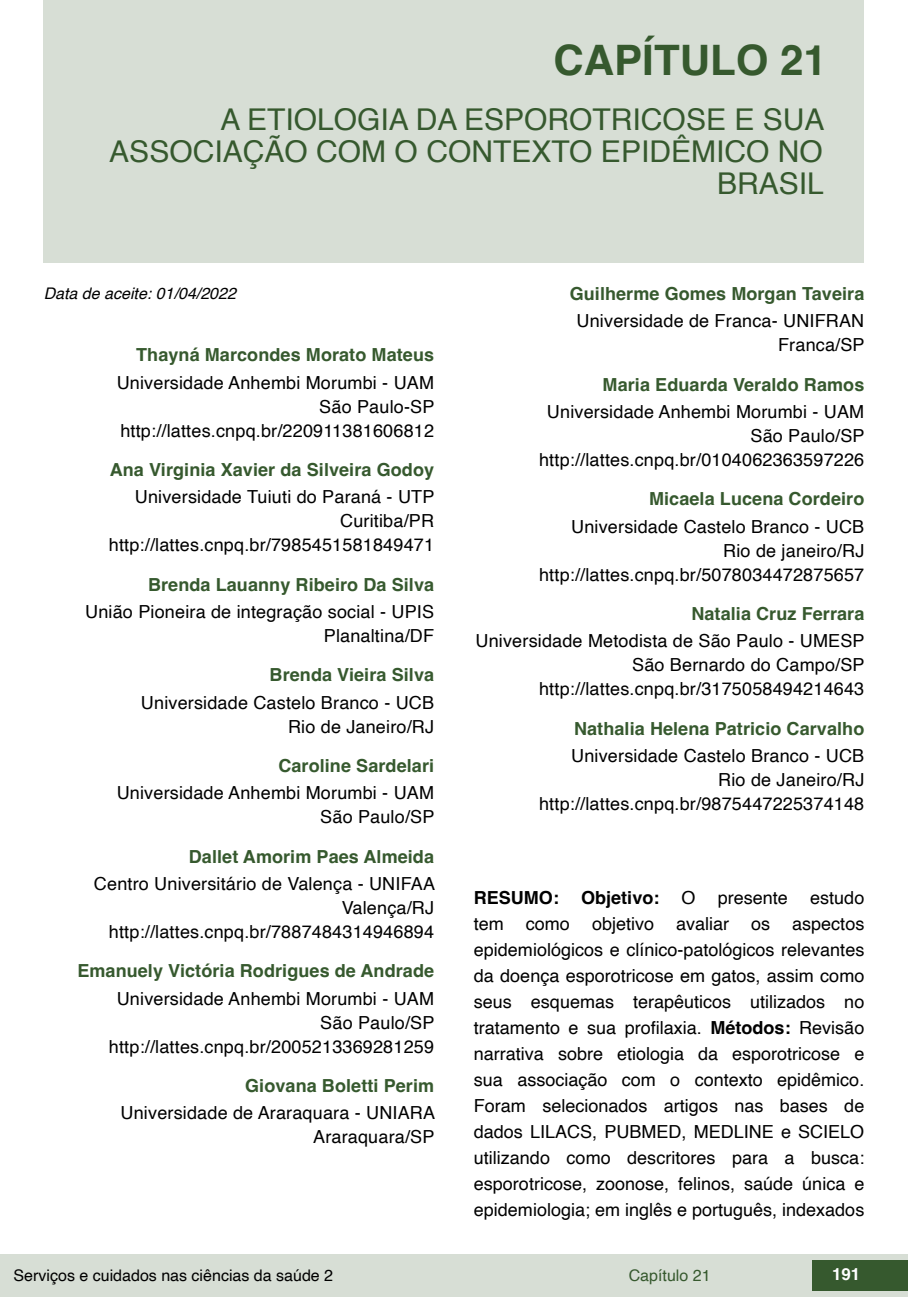
<style>
.page{position:relative;width:908px;height:1304px;background:#fff}
.page>*{position:absolute;margin:0;border:0;box-sizing:border-box;transform-origin:0 0}
.t1{font:700 42px "Helvetica";color:#36592e}
.t2{font:30px/32px "Helvetica";color:#36592e;text-align:right}
.t3{font:18px/24px "Helvetica";letter-spacing:.01em;color:#000;text-align:right}
.t4{font:700 18px "Helvetica";letter-spacing:.005em;color:#36592e}
.t5{font:700 16.8px "Helvetica";color:#fff}
.t6{font:16px "Helvetica";color:#000}
.t7{font:italic 16px "Helvetica";color:#000}
.t8{font:16px "Helvetica";color:#36592e}
.s1{font-weight:700}
</style>
<div class="page">
<div style="left:0;top:1254px;width:906px;height:43px;background:#d7ded5"></div>
<div style="left:812px;top:1261px;width:95px;height:30px;background:#36592e"></div>
<div style="left:44px;top:0;width:819px;height:263px;background:#d7ded5"></div>
<h1 class="t1" style="left:553px;top:35px;width:275px">CAPÍTULO 21</h1>
<h2 class="t2" style="left:109px;top:104px;width:716px">A ETIOLOGIA DA ESPOROTRICOSE E SUA<br>ASSOCIAÇÃO COM O CONTEXTO EPIDÊMICO NO<br>BRASIL</h2>
<p class="t7" style="left:44px;top:280px;width:194px">Data de aceite: 01/04/2022</p>
<p class="t4" style="left:136px;top:344px;width:299px">Thayná Marcondes Morato Mateus</p>
<p class="t3" style="left:117px;top:371px;width:319px">Universidade Anhembi Morumbi - UAM<br>São Paulo-SP http://lattes.cnpq.br/220911381606812</p>
<p class="t4" style="left:110px;top:459px;width:326px">Ana Virginia Xavier da Silveira Godoy</p>
<p class="t3" style="left:109px;top:486px;width:327px">Universidade Tuiuti do Paraná - UTP<br>Curitiba/PR http://lattes.cnpq.br/7985451581849471</p>
<p class="t4" style="left:148px;top:573px;width:287px">Brenda Lauanny Ribeiro Da Silva</p>
<p class="t3" style="left:85px;top:600px;width:350px">União Pioneira de integração social - UPIS<br>Planaltina/DF</p>
<p class="t4" style="left:269px;top:664px;width:166px">Brenda Vieira Silva</p>
<p class="t3" style="left:141px;top:691px;width:294px">Universidade Castelo Branco - UCB<br>Rio de Janeiro/RJ</p>
<p class="t4" style="left:278px;top:755px;width:157px">Caroline Sardelari</p>
<p class="t3" style="left:117px;top:782px;width:319px">Universidade Anhembi Morumbi - UAM<br>São Paulo/SP</p>
<p class="t4" style="left:189px;top:845px;width:246px">Dallet Amorim Paes Almeida</p>
<p class="t3" style="left:94px;top:872px;width:342px">Centro Universitário de Valença - UNIFAA<br>Valença/RJ http://lattes.cnpq.br/7887484314946894</p>
<p class="t4" style="left:77px;top:960px;width:358px">Emanuely Victória Rodrigues de Andrade</p>
<p class="t3" style="left:109px;top:987px;width:327px">Universidade Anhembi Morumbi - UAM<br>São Paulo/SP http://lattes.cnpq.br/2005213369281259</p>
<p class="t4" style="left:245px;top:1075px;width:190px">Giovana Boletti Perim</p>
<p class="t3" style="left:120px;top:1102px;width:316px">Universidade de Araraquara - UNIARA<br>Araraquara/SP</p>
<p class="t4" style="left:569px;top:283px;width:296px">Guilherme Gomes Morgan Taveira</p>
<p class="t3" style="left:576px;top:310px;width:289px">Universidade de Franca- UNIFRAN<br>Franca/SP</p>
<p class="t4" style="left:602px;top:373px;width:263px">Maria Eduarda Veraldo Ramos</p>
<p class="t3" style="left:539px;top:400px;width:327px">Universidade Anhembi Morumbi - UAM<br>São Paulo/SP http://lattes.cnpq.br/0104062363597226</p>
<p class="t4" style="left:648px;top:488px;width:217px">Micaela Lucena Cordeiro</p>
<p class="t3" style="left:539px;top:515px;width:326px">Universidade Castelo Branco - UCB<br>Rio de janeiro/RJ http://lattes.cnpq.br/5078034472875657</p>
<p class="t4" style="left:691px;top:603px;width:174px">Natalia Cruz Ferrara</p>
<p class="t3" style="left:475px;top:630px;width:390px">Universidade Metodista de São Paulo - UMESP<br>São Bernardo do Campo/SP http://lattes.cnpq.br/3175058494214643</p>
<p class="t4" style="left:574px;top:717px;width:291px">Nathalia Helena Patricio Carvalho</p>
<p class="t3" style="left:539px;top:744px;width:326px">Universidade Castelo Branco - UCB<br>Rio de Janeiro/RJ http://lattes.cnpq.br/9875447225374148</p>
<p class="t3" style="left:473px;top:885px;width:392px;line-height:26px;text-align:justify"><span class="s1">RESUMO: Objetivo:</span> O presente estudo tem como objetivo avaliar os aspectos epidemiológicos e clínico-patológicos relevantes da doença esporotricose em gatos, assim como seus esquemas terapêuticos utilizados no tratamento e sua profilaxia. <span class="s1">Métodos:</span> Revisão narrativa sobre etiologia da esporotricose e sua associação com o contexto epidêmico.<br>Foram selecionados artigos nas bases de dados LILACS, PUBMED, MEDLINE e SCIELO utilizando como descritores para a busca: esporotricose, zoonose, felinos, saúde única e epidemiologia; em inglês e português, indexados</p>
<p class="t6" style="left:14px;top:1263px;width:321px">Serviços e cuidados nas ciências da saúde 2</p>
<p class="t8" style="left:628px;top:1263px;width:83px">Capítulo 21</p>
<p class="t5" style="left:831px;top:1264px;width:30px">191</p>
</div>
